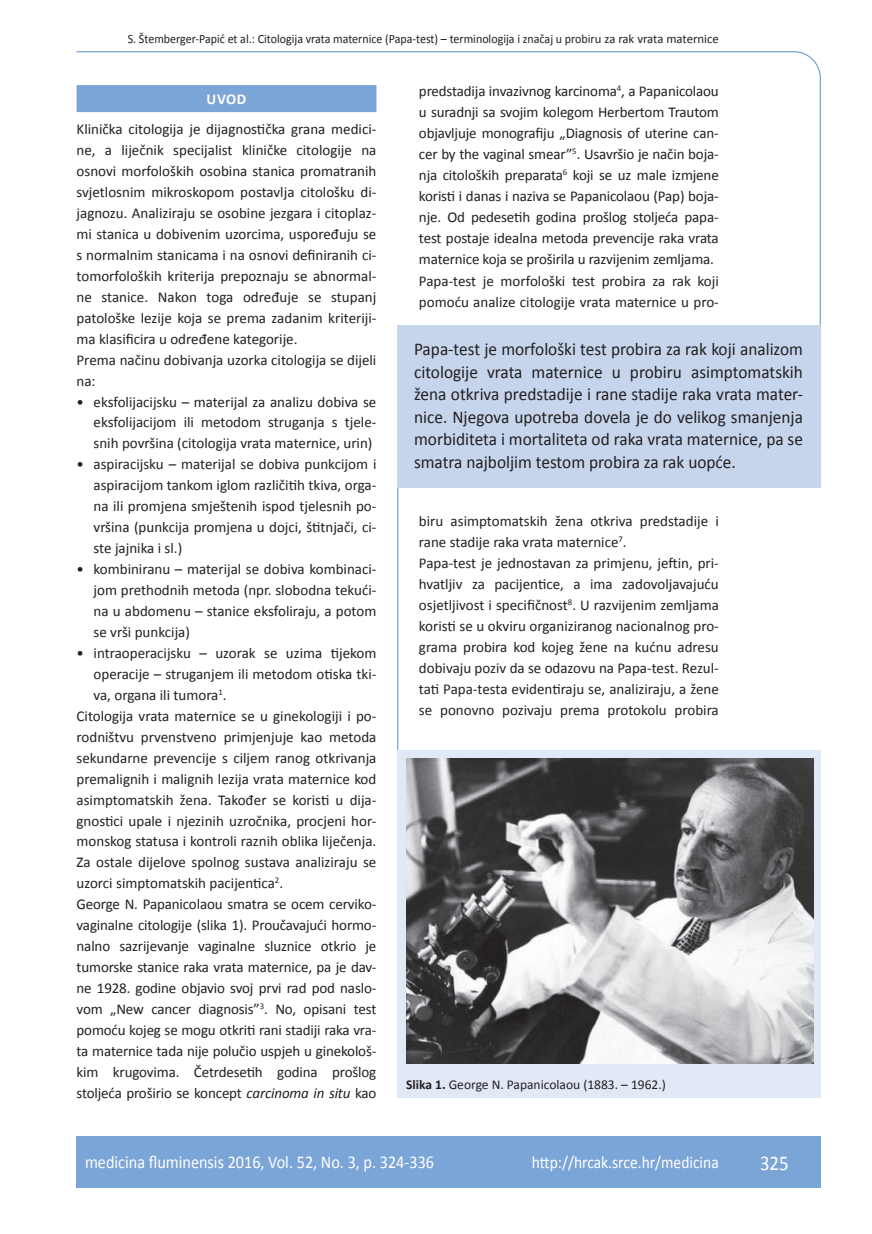
<style>
.page{position:relative;width:872px;height:1234px;background:#fff}
.page>*{position:absolute;margin:0;border:0;box-sizing:border-box;transform-origin:0 0}
.t1{font:21px "Calibri";color:#fff;scale:.9 1}
.t2{font:18px/22.5px "Calibri";color:#231f20;text-align:justify;scale:.96 1}
.t3{font:18px "Calibri";color:#fff;scale:.9 1}
.t4{font:17.25px "Calibri";color:#fff;scale:.9 1}
.t5{font:15px/21px "Calibri";color:#231f20}
.t6{font:700 15px "Calibri";color:#fff}
.t7{font:13.5px "Calibri";color:#231f20}
.t8{font:12.75px "Calibri";color:#231f20;scale:.94 1}
.s1{font-style:italic}
.s2{font-weight:700}
</style>
<div class="page">
<svg style="left:76px;top:51px;width:745px;height:275px"></svg>
<hr style="left:397px;top:488px;width:1px;height:261px;background:#7ca5d7">
<div style="left:77px;top:1135px;width:744px;height:51px;background:#7ca5d7"></div>
<div style="left:77px;top:85px;width:299px;height:27px;background:#7ca5d7"></div>
<div style="left:397px;top:325px;width:423px;height:162px;background:#c6d5ec"></div>
<div style="left:398px;top:749px;width:423px;height:348px;background:#e1e9f6"></div>
<img style="left:406px;top:758px;width:407px;height:305px">
<p class="t8" style="left:128px;top:30px;width:630px">S. Štemberger-Papić et al.: Citologija vrata maternice (Papa-test) – terminologija i značaj u probiru za rak vrata maternice</p>
<p class="t6" style="left:207px;top:90px;width:41px">UVOD</p>
<p class="t5" style="left:77px;top:118px;width:301px">Klinička citologija je dijagnostička grana medici&shy;ne, a liječnik specijalist kliničke citologije na osnovi morfoloških osobina stanica promatranih svjetlosnim mikroskopom postavlja citološku di&shy;jagnozu. Analiziraju se osobine jezgara i citoplaz&shy;mi stanica u dobivenim uzorcima, uspoređuju se s normalnim stanicama i na osnovi definiranih ci&shy;tomorfoloških kriterija prepoznaju se abnormal&shy;ne stanice. Nakon toga određuje se stupanj patološke lezije koja se prema zadanim kriteriji&shy;ma klasificira u određene kategorije.<br>Prema načinu dobivanja uzorka citologija se dijeli na:</p>
<p class="t5" style="left:94px;top:390px;width:284px;text-align:justify;text-indent:-17px">• eksfolijacijsku – materijal za analizu dobiva se eksfolijacijom ili metodom struganja s tjele&shy;snih površina (citologija vrata maternice, urin)</p>
<p class="t5" style="left:94px;top:453px;width:284px;text-align:justify;text-indent:-17px">• aspiracijsku – materijal se dobiva punkcijom i aspiracijom tankom iglom različitih tkiva, orga&shy;na ili promjena smještenih ispod tjelesnih po&shy;vršina (punkcija promjena u dojci, štitnjači, ci&shy;ste jajnika i sl.)</p>
<p class="t5" style="left:94px;top:558px;width:284px;text-align:justify;text-indent:-17px">• kombiniranu – materijal se dobiva kombinaci&shy;jom prethodnih metoda (npr. slobodna tekući&shy;na u abdomenu – stanice eksfoliraju, a potom se vrši punkcija)</p>
<p class="t5" style="left:77px;top:641px;width:301px">• intraoperacijsku – uzorak se uzima tijekom</p>
<p class="t5" style="left:94px;top:662px;width:284px">operacije – struganjem ili metodom otiska tki-</p>
<p class="t5" style="left:94px;top:683px;width:135px">va, organa ili tumora<sup>1</sup>.</p>
<p class="t5" style="left:77px;top:704px;width:301px">Citologija vrata maternice se u ginekologiji i po-</p>
<p class="t5" style="left:77px;top:725px;width:301px">rodništvu prvenstveno primjenjuje kao metoda</p>
<p class="t5" style="left:77px;top:746px;width:301px">sekundarne prevencije s ciljem ranog otkrivanja</p>
<p class="t5" style="left:77px;top:767px;width:301px">premalignih i malignih lezija vrata maternice kod</p>
<p class="t5" style="left:77px;top:788px;width:301px">asimptomatskih žena. Također se koristi u dija-</p>
<p class="t5" style="left:77px;top:809px;width:301px">gnostici upale i njezinih uzročnika, procjeni hor-</p>
<p class="t5" style="left:77px;top:830px;width:301px">monskog statusa i kontroli raznih oblika liječenja.</p>
<p class="t5" style="left:77px;top:851px;width:301px">Za ostale dijelove spolnog sustava analiziraju se</p>
<p class="t5" style="left:77px;top:871px;width:208px">uzorci simptomatskih pacijentica<sup>2</sup>.</p>
<p class="t5" style="left:77px;top:892px;width:301px">George N. Papanicolaou smatra se ocem cerviko-</p>
<p class="t5" style="left:77px;top:913px;width:301px">vaginalne citologije (slika 1). Proučavajući hormo-</p>
<p class="t5" style="left:77px;top:934px;width:301px">nalno sazrijevanje vaginalne sluznice otkrio je</p>
<p class="t5" style="left:77px;top:955px;width:301px">tumorske stanice raka vrata maternice, pa je dav-</p>
<p class="t5" style="left:77px;top:976px;width:301px">ne 1928. godine objavio svoj prvi rad pod naslo-</p>
<p class="t5" style="left:77px;top:997px;width:301px">vom „New cancer diagnosis”<sup>3</sup>. No, opisani test</p>
<p class="t5" style="left:77px;top:1018px;width:301px">pomoću kojeg se mogu otkriti rani stadiji raka vra-</p>
<p class="t5" style="left:77px;top:1039px;width:301px">ta maternice tada nije polučio uspjeh u ginekološ-</p>
<p class="t5" style="left:77px;top:1060px;width:301px">kim krugovima. Četrdesetih godina prošlog</p>
<p class="t5" style="left:77px;top:1081px;width:301px">stoljeća proširio se koncept <span class="s1">carcinoma in situ</span> kao</p>
<p class="t5" style="left:419px;top:80px;width:301px">predstadija invazivnog karcinoma<sup>4</sup>, a Papanicolaou u suradnji sa svojim kolegom Herbertom Trautom objavljuje monografiju „Diagnosis of uterine can&shy;cer by the vaginal smear”<sup>5</sup>. Usavršio je način boja&shy;nja citoloških preparata<sup>6</sup> koji se uz male izmjene koristi i danas i naziva se Papanicolaou (Pap) boja&shy;nje. Od pedesetih godina prošlog stoljeća papa&shy;test postaje idealna metoda prevencije raka vrata maternice koja se proširila u razvijenim zemljama.<br>Papa-test je morfološki test probira za rak koji pomoću analize citologije vrata maternice u pro-</p>
<p class="t2" style="left:414px;top:337px;width:407px">Papa-test je morfološki test probira za rak koji analizom citologije vrata maternice u probiru asimptomatskih žena otkriva predstadije i rane stadije raka vrata mater&shy;nice. Njegova upotreba dovela je do velikog smanjenja morbiditeta i mortaliteta od raka vrata maternice, pa se smatra najboljim testom probira za rak uopće.</p>
<p class="t5" style="left:419px;top:510px;width:301px">biru asimptomatskih žena otkriva predstadije i rane stadije raka vrata maternice<sup>7</sup>.<br>Papa-test je jednostavan za primjenu, jeftin, pri&shy;hvatljiv za pacijentice, a ima zadovoljavajuću osjetljivost i specifičnost<sup>8</sup>. U razvijenim zemljama koristi se u okviru organiziranog nacionalnog pro&shy;grama probira kod kojeg žene na kućnu adresu dobivaju poziv da se odazovu na Papa-test. Rezul&shy;tati Papa-testa evidentiraju se, analiziraju, a žene se ponovno pozivaju prema protokolu probira</p>
<p class="t7" style="left:406px;top:1075px;width:261px"><span class="s2">Slika 1.</span> George N. Papanicolaou (1883. – 1962.)</p>
<p class="t3" style="left:85px;top:1150px;width:389px">medicina fluminensis 2016, Vol. 52, No. 3, p. 324-336</p>
<p class="t4" style="left:532px;top:1151px;width:209px">http://hrcak.srce.hr/medicina</p>
<h1 class="t1" style="left:760px;top:1149px;width:33px">325</h1>
</div>
